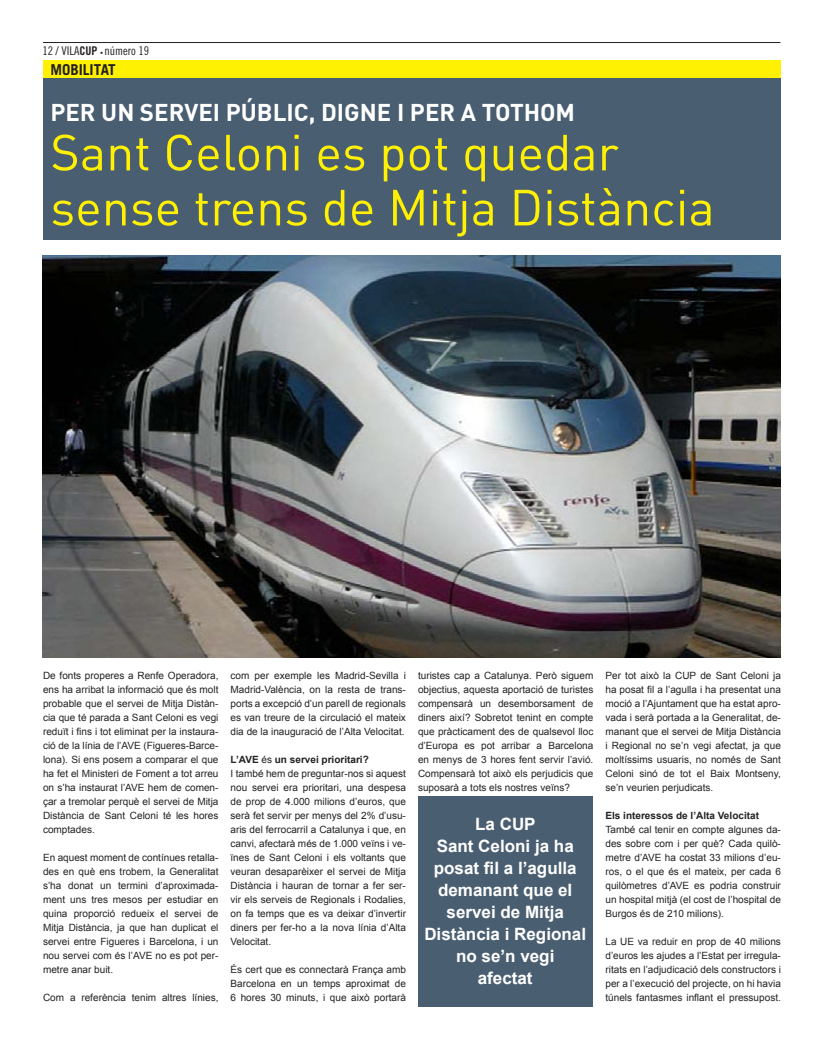
<style>
.page{position:relative;width:823px;height:1049px;background:#fff}
.page>*{position:absolute;margin:0;border:0;box-sizing:border-box;transform-origin:0 0}
.t1{font:50px/55px "DIN";color:#fff101}
.t2{font:700 24px "DIN";color:#fff}
.t3{font:700 17px/22px "Arial";color:#fff;text-align:center}
.t4{font:700 15px "Trade Gothic";color:#231f20}
.t5{font:12px "Trade Gothic Cond Eighteen";color:#231f20}
.t6{font:10px/14px "Arial";color:#222;text-align:justify}
.t7{font:700 10px "Arial";color:#222}
.s1{font-family:"Trade Gothic Bold Cond Twenty"}
.s2{font-size:6px}
.s3{font-weight:400}
</style>
<div class="page">
<hr style="left:43px;top:42px;width:737px;height:1px;background:#231f20">
<div style="left:43px;top:61px;width:737px;height:18px;background:#fff101"></div>
<div style="left:43px;top:78px;width:737px;height:162px;background:#4a5e71"></div>
<img style="left:43px;top:255px;width:737px;height:403px">
<div style="left:418px;top:796px;width:174px;height:210px;background:#4a5e71"></div>
<p class="t5" style="left:43px;top:43px;width:108px">12 / VILA<span class="s1">CUP</span> <span class="s2">•</span> número 19</p>
<p class="t4" style="left:50px;top:61px;width:67px">MOBILITAT</p>
<p class="t2" style="left:50px;top:97px;width:526px">PER UN SERVEI PÚBLIC, DIGNE I PER A TOTHOM</p>
<p class="t1" style="left:50px;top:124px;width:665px">Sant Celoni es pot quedar sense trens de Mitja Distància</p>
<p class="t6" style="left:43px;top:669px;width:177px">De fonts properes a Renfe Operadora, ens ha arribat la informació que és molt probable que el servei de Mitja Distàn&shy;cia que té parada a Sant Celoni es vegi reduït i fins i tot eliminat per la instaura&shy;ció de la línia de l’AVE (Figueres-Barce&shy;lona). Si ens posem a comparar el que ha fet el Ministeri de Foment a tot arreu on s’ha instaurat l’AVE hem de comen&shy;çar a tremolar perquè el servei de Mitja Distància de Sant Celoni té les hores comptades.</p>
<p class="t6" style="left:43px;top:851px;width:177px">En aquest moment de contínues retalla&shy;des en què ens trobem, la Generalitat s’ha donat un termini d’aproximada&shy;ment uns tres mesos per estudiar en quina proporció redueix el servei de Mitja Distància, ja que han duplicat el servei entre Figueres i Barcelona, i un nou servei com és l’AVE no es pot per&shy;metre anar buit.</p>
<p class="t6" style="left:43px;top:991px;width:177px">Com a referència tenim altres línies,</p>
<p class="t6" style="left:230px;top:669px;width:177px">com per exemple les Madrid-Sevilla i Madrid-València, on la resta de trans&shy;ports a excepció d’un parell de regionals es van treure de la circulació el mateix dia de la inauguració de l’Alta Velocitat.</p>
<p class="t7" style="left:230px;top:753px;width:140px">L’AVE <span class="s3">és</span> un servei prioritari?</p>
<p class="t6" style="left:230px;top:767px;width:177px">I també hem de preguntar-nos si aquest nou servei era prioritari, una despesa de prop de 4.000 milions d’euros, que serà fet servir per menys del 2% d’usu&shy;aris del ferrocarril a Catalunya i que, en canvi, afectarà més de 1.000 veïns i ve&shy;ïnes de Sant Celoni i els voltants que veuran desaparèixer el servei de Mitja Distància i hauran de tornar a fer ser&shy;vir els serveis de Regionals i Rodalies, on fa temps que es va deixar d’invertir diners per fer-ho a la nova línia d’Alta Velocitat.</p>
<p class="t6" style="left:230px;top:963px;width:177px">És cert que es connectarà França amb Barcelona en un temps aproximat de 6 hores 30 minuts, i que això portarà</p>
<p class="t6" style="left:418px;top:669px;width:177px">turistes cap a Catalunya. Però siguem objectius, aquesta aportació de turistes compensarà un desemborsament de diners així? Sobretot tenint en compte que pràcticament des de qualsevol lloc d’Europa es pot arribar a Barcelona en menys de 3 hores fent servir l’avió.<br>Compensarà tot això els perjudicis que suposarà a tots els nostres veïns?</p>
<p class="t6" style="left:605px;top:669px;width:177px">Per tot això la CUP de Sant Celoni ja ha posat fil a l’agulla i ha presentat una moció a l’Ajuntament que ha estat apro&shy;vada i serà portada a la Generalitat, de&shy;manant que el servei de Mitja Distància i Regional no se’n vegi afectat, ja que moltíssims usuaris, no només de Sant Celoni sinó de tot el Baix Montseny, se’n veurien perjudicats.</p>
<p class="t7" style="left:605px;top:809px;width:155px">Els interessos de l’Alta Velocitat</p>
<p class="t6" style="left:605px;top:823px;width:177px">També cal tenir en compte algunes da&shy;des sobre com i per què? Cada quilò&shy;metre d’AVE ha costat 33 milions d’eu&shy;ros, o el que és el mateix, per cada 6 quilòmetres d’AVE es podria construir un hospital mitjà (el cost de l’hospital de Burgos és de 210 milions).</p>
<p class="t6" style="left:605px;top:935px;width:177px">La UE va reduir en prop de 40 milions d’euros les ajudes a l’Estat per irregula&shy;ritats en l’adjudicació dels constructors i per a l’execució del projecte, on hi havia túnels fantasmes inflant el pressupost.</p>
<p class="t3" style="left:475px;top:814px;width:62px">La CUP</p>
<p class="t3" style="left:424px;top:836px;width:163px">Sant Celoni ja ha posat fil a l’agulla demanant que el servei de Mitja<br>Distància i Regional</p>
<p class="t3" style="left:456px;top:946px;width:100px">no se’n vegi</p>
<p class="t3" style="left:477px;top:968px;width:56px">afectat</p>
</div>
